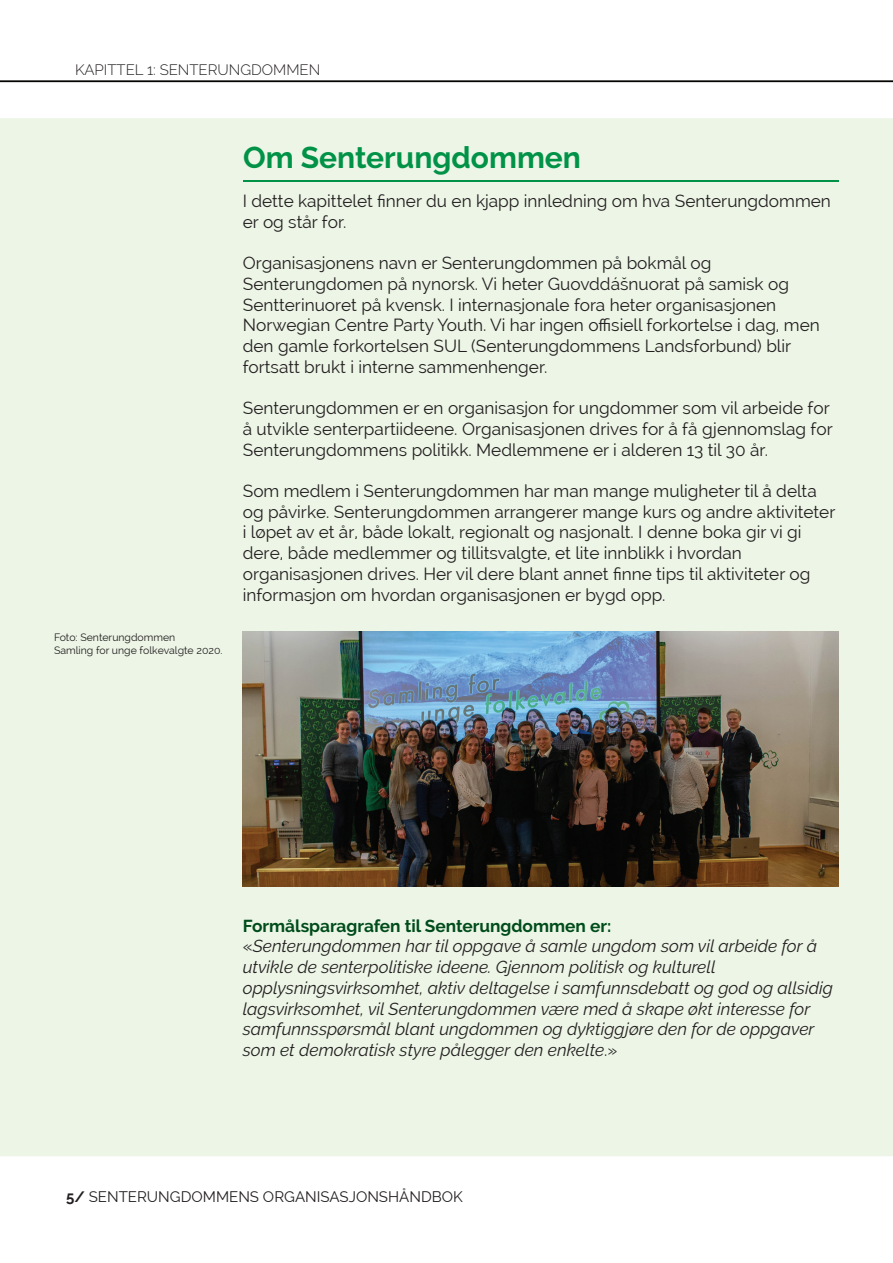
<style>
.page{position:relative;width:893px;height:1263px;background:#fff}
.page>*{position:absolute;margin:0;border:0;box-sizing:border-box;transform-origin:0 0}
.t1{font:700 30px "Raleway";color:#009246}
.t2{font:17.25px/20.7px "Raleway";color:#231f20}
.t3{font:italic 17.25px/20.7px "Raleway";color:#231f20}
.t4{font:15px "Raleway";color:#231f20}
.t5{font:300 15px "Raleway";color:#231f20}
.t6{font:10.5px/12.6px "Raleway";color:#231f20}
.s1{font-weight:700;font-style:normal;color:#004c1b}
.s2{font-style:normal}
.s3{font-weight:700}
</style>
<div class="page">
<div style="left:0;top:80px;width:893px;height:1076px;background:#ecf5e6"></div>
<hr style="left:243px;top:180px;width:596px;height:2px;background:#009246">
<img style="left:243px;top:631px;width:596px;height:256px">
<p class="t5" style="left:75px;top:61px;width:247px">KAPITTEL 1: SENTERUNGDOMMEN</p>
<p class="t6" style="left:54px;top:631px;width:170px">Foto: Senterungdommen<br>Samling for unge folkevalgte 2020.</p>
<h1 class="t1" style="left:243px;top:140px;width:340px">Om Senterungdommen</h1>
<p class="t2" style="left:243px;top:191px;width:590px">I dette kapittelet finner du en kjapp innledning om hva Senterungdommen er og står for.</p>
<p class="t2" style="left:243px;top:253px;width:578px">Organisasjonens navn er Senterungdommen på bokmål og Senterungdomen på nynorsk. Vi heter Guovddášnuorat på samisk og Sentterinuoret på kvensk. I internasjonale fora heter organisasjonen Norwegian Centre Party Youth. Vi har ingen offisiell forkortelse i dag, men den gamle forkortelsen SUL (Senterungdommens Landsforbund) blir fortsatt brukt i interne sammenhenger.</p>
<p class="t2" style="left:243px;top:398px;width:591px">Senterungdommen er en organisasjon for ungdommer som vil arbeide for å utvikle senterpartiideene. Organisasjonen drives for å få gjennomslag for<br>Senterungdommens politikk. Medlemmene er i alderen 13 til 30 år.</p>
<p class="t2" style="left:243px;top:480px;width:594px">Som medlem i Senterungdommen har man mange muligheter til å delta og påvirke. Senterungdommen arrangerer mange kurs og andre aktiviteter i løpet av et år, både lokalt, regionalt og nasjonalt. I denne boka gir vi gi dere, både medlemmer og tillitsvalgte, et lite innblikk i hvordan organisasjonen drives. Her vil dere blant annet finne tips til aktiviteter og informasjon om hvordan organisasjonen er bygd opp.</p>
<p class="t3" style="left:243px;top:915px;width:592px"><span class="s1">Formålsparagrafen til Senterungdommen er:<br></span><span class="s2">«</span>Senterungdommen har til oppgave å samle ungdom som vil arbeide for å utvikle de senterpolitiske ideene. Gjennom politisk og kulturell opplysningsvirksomhet, aktiv deltagelse i samfunnsdebatt og god og allsidig lagsvirksomhet, vil Senterungdommen være med å skape økt interesse for samfunnsspørsmål blant ungdommen og dyktiggjøre den for de oppgaver som et demokratisk styre pålegger den enkelte<span class="s2">.»</span></p>
<p class="t4" style="left:66px;top:1187px;width:398px"><span class="s3">5/</span> SENTERUNGDOMMENS ORGANISASJONSHÅNDBOK</p>
</div>
